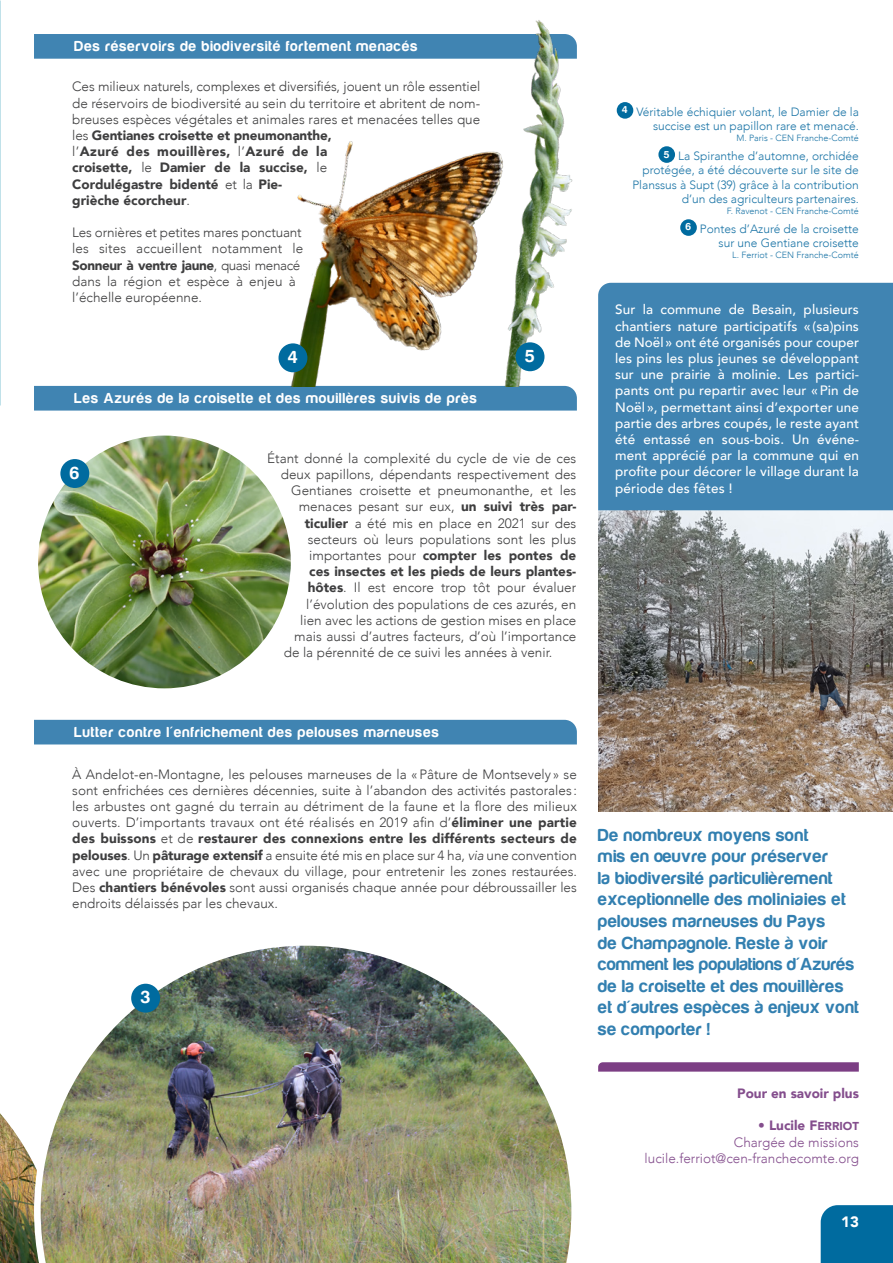
<style>
.page{position:relative;width:893px;height:1263px;background:#fff}
.page>*{position:absolute;margin:0;border:0;box-sizing:border-box;transform-origin:0 0}
.t1{font:18px/21.6px "Harabara";letter-spacing:.04em;color:#327fb0}
.t2{font:18px "Harabara";color:#fff}
.t3{font:15px "Harabara";letter-spacing:.07em;color:#fff}
.t4{font:900 15px "Avenir";color:#fff}
.t5{font:300 13.5px/16.2px "Avenir";color:#3e3e3f}
.t6{font:500 13.5px/16.2px "Avenir";letter-spacing:.01em;color:#fff;text-align:justify}
.t7{font:900 13.5px "Avenir";color:#3e3e3f}
.t8{font:300 13.5px "Avenir";color:#844e8d}
.t9{font:900 13.5px "Avenir";color:#844e8d}
.t10{font:300 12px/14.4px "Avenir";color:#1a74a6;text-align:right}
.t11{font:10.35px "Harabara";color:#fff}
.t12{font:300 9px "Avenir";color:#1a74a6}
.s1{font-weight:900}
.s2{font-weight:300}
.s3{font-style:italic}
.s4{font-family:"Avenir Black SC850";font-weight:400;font-size:11.55px}
</style>
<div class="page">
<img style="left:0;top:1113px;width:34px;height:150px">
<img style="left:34px;top:945px;width:538px;height:318px">
<div style="left:34px;top:34px;width:464px;height:25px;background:#4084b2"></div>
<div style="left:34px;top:386px;width:543px;height:25px;background:#4084b2"></div>
<div style="left:34px;top:720px;width:543px;height:24px;background:#4084b2"></div>
<img style="left:0;top:0;width:1px;height:405px">
<img style="left:598px;top:510px;width:295px;height:301px">
<img style="left:498px;top:20px;width:79px;height:367px">
<div style="left:617px;top:102px;width:16px;height:17px;background:#006b9f;border-radius:50%"></div>
<div style="left:658px;top:146px;width:17px;height:17px;background:#006b9f;border-radius:50%"></div>
<div style="left:680px;top:219px;width:17px;height:17px;background:#006b9f;border-radius:50%"></div>
<img style="left:36px;top:434px;width:257px;height:256px;border-radius:128px">
<div style="left:821px;top:1205px;width:72px;height:58px;background:#006b9f"></div>
<div style="left:598px;top:283px;width:295px;height:227px;background:#4084b2"></div>
<svg style="left:598px;top:1062px;width:261px;height:9px;background:#804488"></svg>
<img style="left:277px;top:137px;width:230px;height:250px">
<div style="left:279px;top:343px;width:28px;height:29px;background:#006b9f;border-radius:50%"></div>
<div style="left:516px;top:342px;width:28px;height:29px;background:#006b9f;border-radius:50%"></div>
<div style="left:60px;top:459px;width:29px;height:29px;background:#006b9f;border-radius:50%"></div>
<div style="left:131px;top:984px;width:29px;height:29px;background:#006b9f;border-radius:50%"></div>
<p class="t3" style="left:74px;top:38px;width:345px">Des réservoirs de biodiversité fortement menacés</p>
<p class="t5" style="left:72px;top:79px;width:410px">Ces milieux naturels, complexes et diversifiés, jouent un rôle essentiel de réservoirs de biodiversité au sein du territoire et abritent de nom&shy;breuses espèces végétales et animales rares et menacées telles que les <span class="s1">Gentianes croisette et pneumonanthe,<br></span>l’<span class="s1">Azuré des mouillères,</span> l’<span class="s1">Azuré de la<br>croisette,</span> le <span class="s1">Damier de la succise,</span> le<br><span class="s1">Cordulégastre bidenté</span> et la <span class="s1">Pie-<br>grièche écorcheur</span>.</p>
<p class="t5" style="left:72px;top:224px;width:232px">Les ornières et petites mares ponctuant les sites accueillent notamment le <span class="s1">Sonneur à ventre jaune</span>, quasi menacé dans la région et espèce à enjeu à l’échelle européenne.</p>
<p class="t2" style="left:288px;top:348px;width:11px">4</p>
<p class="t2" style="left:525px;top:347px;width:11px">5</p>
<p class="t3" style="left:74px;top:390px;width:404px">Les Azurés de la croisette et des mouillères suivis de près</p>
<p class="t2" style="left:70px;top:463px;width:11px">6</p>
<p class="t5" style="left:267px;top:450px;width:311px">Étant donné la complexité du cycle de vie de ces</p>
<p class="t5" style="left:281px;top:466px;width:297px">deux papillons, dépendants respectivement des</p>
<p class="t5" style="left:291px;top:482px;width:287px">Gentianes croisette et pneumonanthe, et les</p>
<p class="t5" style="left:299px;top:499px;width:279px">menaces pesant sur eux, <span class="s1">un suivi très par-</span></p>
<p class="t5" style="left:305px;top:515px;width:273px"><span class="s1">ticulier</span> a été mis en place en 2021 sur des</p>
<p class="t5" style="left:308px;top:531px;width:270px">secteurs où leurs populations sont les plus</p>
<p class="t7" style="left:309px;top:544px;width:269px"><span class="s2">importantes pour</span> compter les pontes de</p>
<p class="t7" style="left:309px;top:560px;width:268px">ces insectes et les pieds de leurs plantes-</p>
<p class="t5" style="left:308px;top:580px;width:270px"><span class="s1">hôtes</span>. Il est encore trop tôt pour évaluer</p>
<p class="t5" style="left:306px;top:596px;width:271px">l’évolution des populations de ces azurés, en</p>
<p class="t5" style="left:300px;top:612px;width:278px">lien avec les actions de gestion mises en place</p>
<p class="t5" style="left:294px;top:628px;width:284px">mais aussi d’autres facteurs, d’où l’importance</p>
<p class="t5" style="left:284px;top:644px;width:270px">de la pérennité de ce suivi les années à venir.</p>
<p class="t11" style="left:622px;top:104px;width:7px">4</p>
<p class="t10" style="left:636px;top:104px;width:224px">Véritable échiquier volant, le Damier de la succise est un papillon rare et menacé.</p>
<p class="t12" style="left:736px;top:132px;width:124px">M. Paris - CEN Franche-Comté</p>
<p class="t11" style="left:664px;top:149px;width:7px">5</p>
<p class="t10" style="left:678px;top:149px;width:182px">La Spiranthe d’automne, orchidée</p>
<p class="t10" style="left:642px;top:163px;width:218px">protégée, a été découverte sur le site de</p>
<p class="t10" style="left:632px;top:177px;width:228px">Planssus à Supt (39) grâce à la contribution</p>
<p class="t10" style="left:682px;top:192px;width:179px">d’un des agriculteurs partenaires.</p>
<p class="t12" style="left:727px;top:205px;width:134px">F. Ravenot - CEN Franche-Comté</p>
<p class="t11" style="left:686px;top:222px;width:7px">6</p>
<p class="t10" style="left:700px;top:222px;width:160px">Pontes d’Azuré de la croisette</p>
<p class="t10" style="left:719px;top:236px;width:142px">sur une Gentiane croisette</p>
<p class="t12" style="left:732px;top:250px;width:128px">L. Ferriot - CEN Franche-Comté</p>
<p class="t6" style="left:615px;top:301px;width:245px">Sur la commune de Besain, plusieurs chantiers nature participatifs « (sa)pins de Noël» ont été organisés pour couper les pins les plus jeunes se développant sur une prairie à molinie. Les partici&shy;pants ont pu repartir avec leur «Pin de Noël », permettant ainsi d’exporter une partie des arbres coupés, le reste ayant été entassé en sous-bois. Un événe&shy;ment apprécié par la commune qui en profite pour décorer le village durant la période des fêtes !</p>
<p class="t3" style="left:74px;top:724px;width:366px">Lutter contre l'enfrichement des pelouses marneuses</p>
<p class="t5" style="left:72px;top:766px;width:506px;text-align:justify">À Andelot-en-Montagne, les pelouses marneuses de la «Pâture de Montsevely » se sont enfrichées ces dernières décennies, suite à l’abandon des activités pastorales : les arbustes ont gagné du terrain au détriment de la faune et la flore des milieux ouverts. D’importants travaux ont été réalisés en 2019 afin d’<span class="s1">éliminer une partie des buissons</span> et de <span class="s1">restaurer des connexions entre les différents secteurs de pelouses</span>. Un <span class="s1">pâturage extensif</span> a ensuite été mis en place sur 4 ha, <span class="s3">via</span> une convention avec une propriétaire de chevaux du village, pour entretenir les zones restaurées.<br>Des <span class="s1">chantiers bénévoles</span> sont aussi organisés chaque année pour débroussailler les endroits délaissés par les chevaux.</p>
<p class="t2" style="left:141px;top:988px;width:11px">3</p>
<p class="t1" style="left:598px;top:824px;width:249px">De nombreux moyens sont<br>mis en oeuvre pour préserver<br>la biodiversité particulièrement exceptionnelle des moliniaies et pelouses marneuses du Pays</p>
<p class="t1" style="left:598px;top:932px;width:262px">de Champagnole. Reste à voir comment les populations d'Azurés de la croisette et des mouillères et d'autres espèces à enjeux vont se comporter !</p>
<p class="t9" style="left:737px;top:1082px;width:123px">Pour en savoir plus</p>
<p class="t9" style="left:758px;top:1114px;width:102px">• Lucile F<span class="s4">ERRIOT</span></p>
<p class="t8" style="left:734px;top:1134px;width:127px">Chargée de missions</p>
<p class="t8" style="left:645px;top:1150px;width:216px">lucile.ferriot@cen-franchecomte.org</p>
<p class="t4" style="left:841px;top:1209px;width:19px">13</p>
</div>
